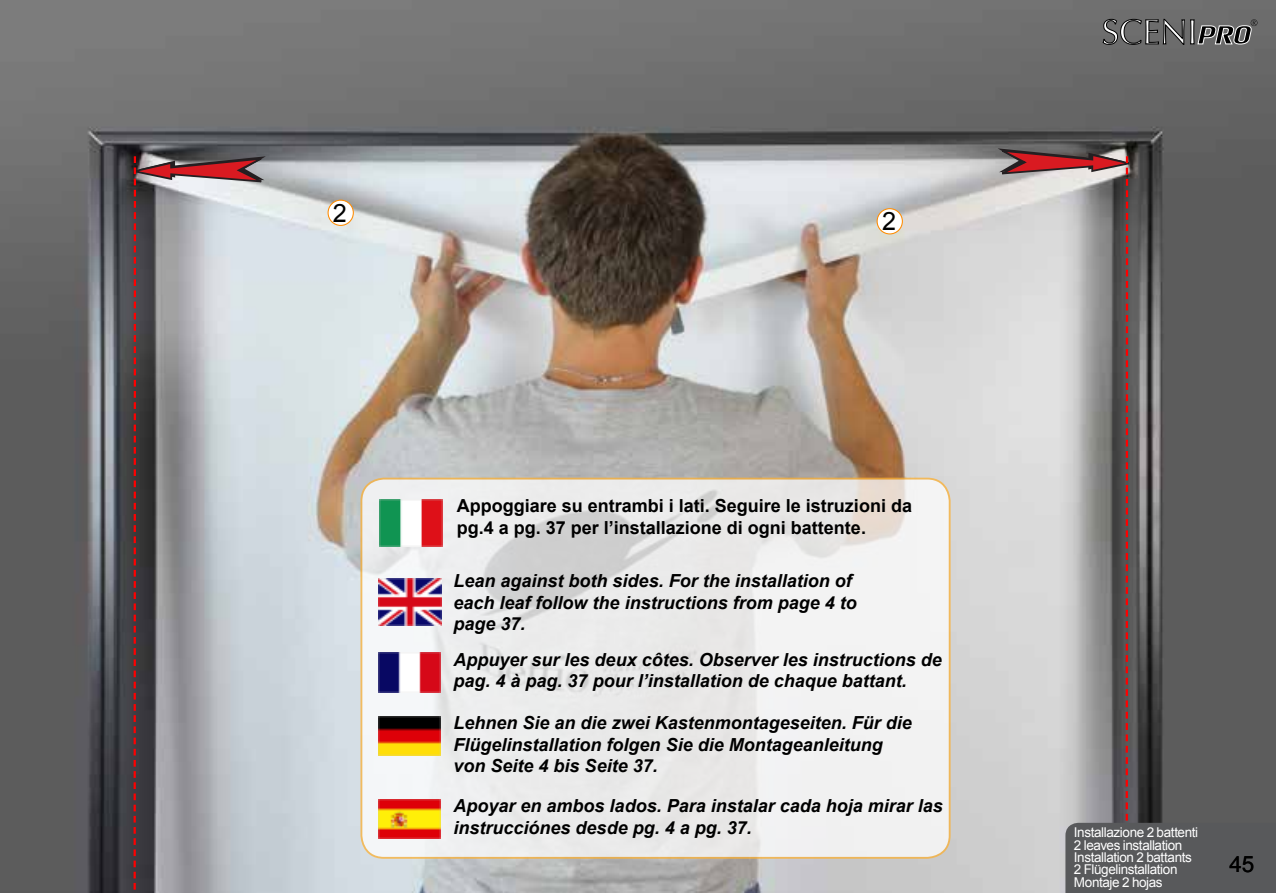
<style>
.page{position:relative;width:1276px;height:893px;background:#fff}
.page>*{position:absolute;margin:0;border:0;box-sizing:border-box;transform-origin:0 0}
.t1{font:25.2px "Arial";color:#000}
.t2{font:22.5px "Arial";color:#000}
.t3{font:italic 700 18px/21.6px "Arial";color:#000}
.t4{font:700 18px/21.6px "Arial";color:#000}
.t5{font:13.5px/12.4px "Arial";letter-spacing:-.03em;color:#fff}
</style>
<div class="page">
<img style="left:0;top:0;width:1276px;height:893px">
<svg style="left:126px;top:156px;width:144px;height:737px"></svg>
<svg style="left:361px;top:479px;width:588px;height:379px;fill:#ececed"></svg>
<div style="left:360px;top:478px;width:590px;height:381px;border:2px solid #fbb034;border-radius:23px"></div>
<div style="left:328px;top:200px;width:25px;height:25px;background:#fff;border-radius:50%"></div>
<div style="left:327px;top:200px;width:27px;height:26px;border:1px solid #ff8b00;border-radius:50%"></div>
<div style="left:877px;top:209px;width:25px;height:25px;background:#fff;border-radius:50%"></div>
<div style="left:876px;top:208px;width:27px;height:26px;border:1px solid #ff8b00;border-radius:50%"></div>
<img style="left:379px;top:499px;width:63px;height:47px">
<img style="left:379px;top:578px;width:63px;height:47px">
<img style="left:379px;top:716px;width:62px;height:40px">
<img style="left:379px;top:653px;width:62px;height:40px">
<img style="left:379px;top:799px;width:62px;height:40px">
<svg style="left:993px;top:148px;width:283px;height:745px"></svg>
<svg style="left:1102px;top:19px;width:82px;height:26px"></svg>
<svg style="left:1190px;top:19px;width:67px;height:26px"></svg>
<h1 class="t1" style="left:333px;top:196px;width:16px">2</h1>
<h1 class="t1" style="left:882px;top:205px;width:16px">2</h1>
<p class="t4" style="left:457px;top:496px;width:457px">Appoggiare su entrambi i lati. Seguire le istruzioni da pg.4 a pg. 37 per l’installazione di ogni battente.</p>
<p class="t3" style="left:453px;top:570px;width:405px">Lean against both sides. For the installation of each leaf follow the instructions from page 4 to page 37.</p>
<p class="t3" style="left:453px;top:649px;width:490px">Appuyer sur les deux côtes. Observer les instructions de pag. 4 à pag. 37 pour l’installation de chaque battant.</p>
<p class="t3" style="left:453px;top:713px;width:460px">Lehnen Sie an die zwei Kastenmontageseiten. Für die<br>Flügelinstallation folgen Sie die Montageanleitung von Seite 4 bis Seite 37.</p>
<p class="t3" style="left:453px;top:795px;width:491px">Apoyar en ambos lados. Para instalar cada hoja mirar las instrucciónes desde pg. 4 a pg. 37.</p>
<p class="t5" style="left:1074px;top:826px;width:126px">Installazione 2 battenti<br>2 leaves installation<br>Installation 2 battants<br>2 Flügelinstallation<br>Montaje 2 hojas</p>
<p class="t2" style="left:1229px;top:850px;width:27px">45</p>
</div>
